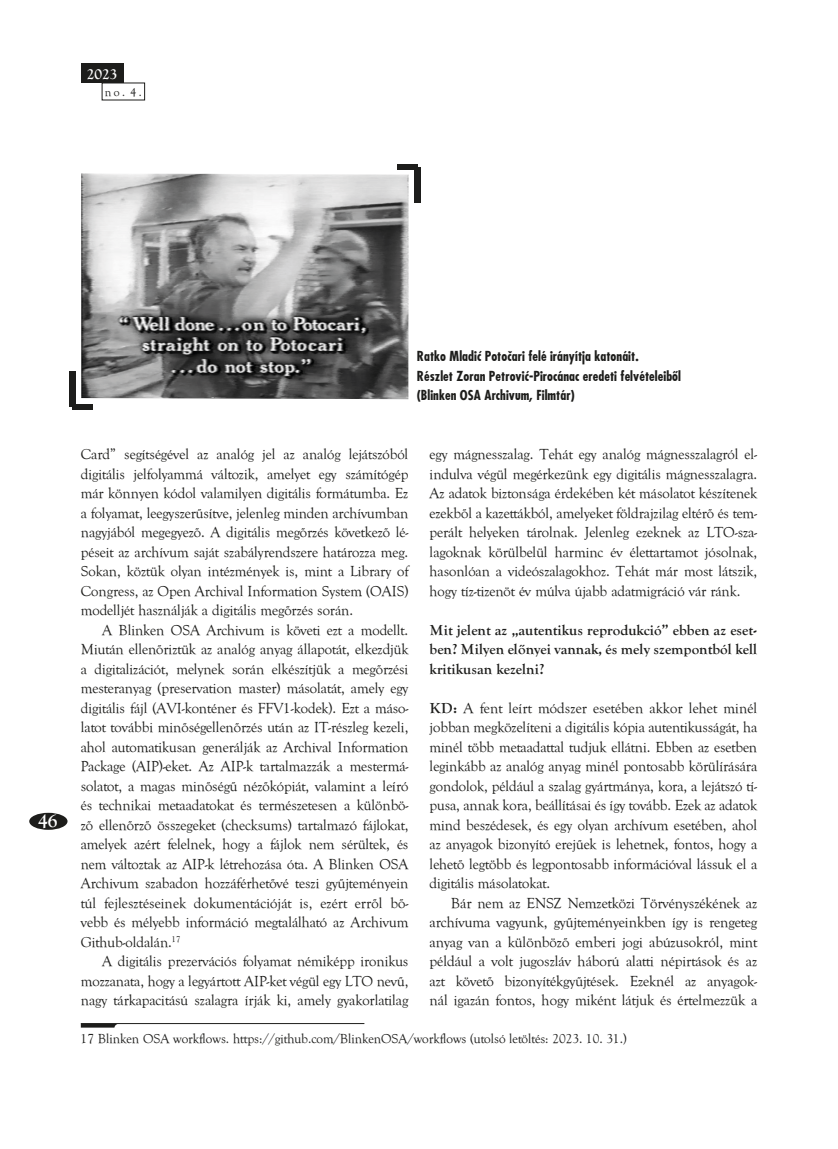
<style>
.page{position:relative;width:838px;height:1149px;background:#fff}
.page>*{position:absolute;margin:0;border:0;box-sizing:border-box;transform-origin:0 0}
.t1{font:700 19.5px "H Goudy Old Style";color:#fff}
.t2{font:700 15.3px "H Goudy Old Style";color:#fff}
.t3{font:15px/19.5px "H Goudy Old Style Normal";color:#1d1d1b;text-align:justify}
.t4{font:700 15px/19.5px "H Goudy Old Style";color:#1d1d1b;text-align:justify}
.képaláírás{font:700 condensed 13.5px/19.5px "H Futura";letter-spacing:.005em;color:#1d1d1b}
.Footnote_text{font:13.5px "H Goudy Old Style Normal";color:#1d1d1b}
.t5{font:12px "H Goudy Old Style Normal";color:#1d1d1b}
.s1{font-family:"H Goudy Old Style";font-weight:700}
</style>
<div class="page">
<div style="left:29px;top:812px;width:39px;height:17px;background:#1d1d1b;border-radius:50%"></div>
<div style="left:81px;top:64px;width:42px;height:19px;background:#1d1d1b"></div>
<img style="left:81px;top:173px;width:327px;height:226px">
<div style="left:415px;top:167px;width:6px;height:36px;background:#1d1d1b"></div>
<div style="left:397px;top:164px;width:20px;height:6px;background:#1d1d1b"></div>
<svg style="left:80px;top:1023px;width:285px;height:5px"></svg>
<hr style="left:81px;top:1022px;width:283px;height:1px;background:#1d1d1b">
<svg style="left:81px;top:1023px;width:37px;height:4px"></svg>
<div style="left:69px;top:371px;width:6px;height:36px;background:#1d1d1b"></div>
<div style="left:72px;top:404px;width:20px;height:6px;background:#1d1d1b"></div>
<p class="t2" style="left:87px;top:65px;width:32px">2023</p>
<p class="t5" style="left:105px;top:85px;width:38px">no. 4.</p>
<p class="t1" style="left:38px;top:809px;width:21px">46</p>
<p class="képaláírás" style="left:417px;top:346px;width:266px">Ratko Mladic Potocari felé irányítja katonáit.<br>Részlet Zoran Petrovic-Pirocánac eredeti felvételeiből (Blinken OSA Archivum, Filmtár)</p>
<p class="képaláírás" style="left:478px;top:346px;width:6px">´</p>
<p class="képaláírás" style="left:508px;top:345px;width:6px">ˇ</p>
<p class="képaláírás" style="left:526px;top:365px;width:6px">´</p>
<p class="t3" style="left:81px;top:444px;width:329px">Card” segítségével az analóg jel az analóg lejátszóból digitális jelfolyammá változik, amelyet egy számítógép már könnyen kódol valamilyen digitális formátumba. Ez a folyamat, leegyszerűsítve, jelenleg minden archívumban nagyjából megegyező. A digitális megőrzés következő lé&shy;péseit az archívum saját szabályrendszere határozza meg.<br>Sokan, köztük olyan intézmények is, mint a Library of Congress, az Open Archival Information System (OAIS) modelljét használják a digitális megőrzés során.</p>
<p class="t3" style="left:81px;top:620px;width:329px;text-indent:21px">A Blinken OSA Archivum is követi ezt a modellt.<br>Miután ellenőriztük az analóg anyag állapotát, elkezdjük a digitalizációt, melynek során elkészítjük a megőrzési mesteranyag (preservation master) másolatát, amely egy digitális fájl (AVI-konténer és FFV1-kodek). Ezt a máso&shy;latot további minőségellenőrzés után az IT-részleg kezeli, ahol automatikusan generálják az Archival Information Package (AIP)-eket. Az AIP-k tartalmazzák a mestermá&shy;solatot, a magas minőségű nézőkópiát, valamint a leíró és technikai metaadatokat és természetesen a különbö&shy;ző ellenőrző összegeket (checksums) tartalmazó fájlokat, amelyek azért felelnek, hogy a fájlok nem sérültek, és nem változtak az AIP-k létrehozása óta. A Blinken OSA Archivum szabadon hozzáférhetővé teszi gyűjteményein túl fejlesztéseinek dokumentációját is, ezért erről bő&shy;vebb és mélyebb információ megtalálható az Archivum Github-oldalán.<sup>17</sup></p>
<p class="t3" style="left:81px;top:951px;width:329px;text-indent:21px">A digitális prezervációs folyamat némiképp ironikus mozzanata, hogy a legyártott AIP-ket végül egy LTO nevű, nagy tárkapacitású szalagra írják ki, amely gyakorlatilag</p>
<p class="Footnote_text" style="left:81px;top:1030px;width:547px">17 Blinken OSA workflows. https://github.com/BlinkenOSA/workflows (utolsó letöltés: 2023. 10. 31.)</p>
<p class="t3" style="left:429px;top:444px;width:329px">egy mágnesszalag. Tehát egy analóg mágnesszalagról el&shy;indulva végül megérkezünk egy digitális mágnesszalagra.<br>Az adatok biztonsága érdekében két másolatot készítenek ezekből a kazettákból, amelyeket földrajzilag eltérő és tem&shy;perált helyeken tárolnak. Jelenleg ezeknek az LTO-sza&shy;lagoknak körülbelül harminc év élettartamot jósolnak, hasonlóan a videószalagokhoz. Tehát már most látszik, hogy tíz-tizenöt év múlva újabb adatmigráció vár ránk.</p>
<p class="t4" style="left:429px;top:620px;width:329px">Mit jelent az „autentikus reprodukció” ebben az eset&shy;ben? Milyen előnyei vannak, és mely szempontból kell kritikusan kezelni?</p>
<p class="t3" style="left:429px;top:698px;width:329px"><span class="s1">KD:</span> A fent leírt módszer esetében akkor lehet minél jobban megközelíteni a digitális kópia autentikusságát, ha minél több metaadattal tudjuk ellátni. Ebben az esetben leginkább az analóg anyag minél pontosabb körülírására gondolok, például a szalag gyártmánya, kora, a lejátszó tí&shy;pusa, annak kora, beállításai és így tovább. Ezek az adatok mind beszédesek, és egy olyan archívum esetében, ahol az anyagok bizonyító erejűek is lehetnek, fontos, hogy a lehető legtöbb és legpontosabb információval lássuk el a digitális másolatokat.</p>
<p class="t3" style="left:429px;top:893px;width:329px;text-indent:21px">Bár nem az ENSZ Nemzetközi Törvényszékének az archívuma vagyunk, gyűjteményeinkben így is rengeteg anyag van a különböző emberi jogi abúzusokról, mint például a volt jugoszláv háború alatti népirtások és az azt követő bizonyítékgyűjtések. Ezeknél az anyagok&shy;nál igazán fontos, hogy miként látjuk és értelmezzük a</p>
</div>
